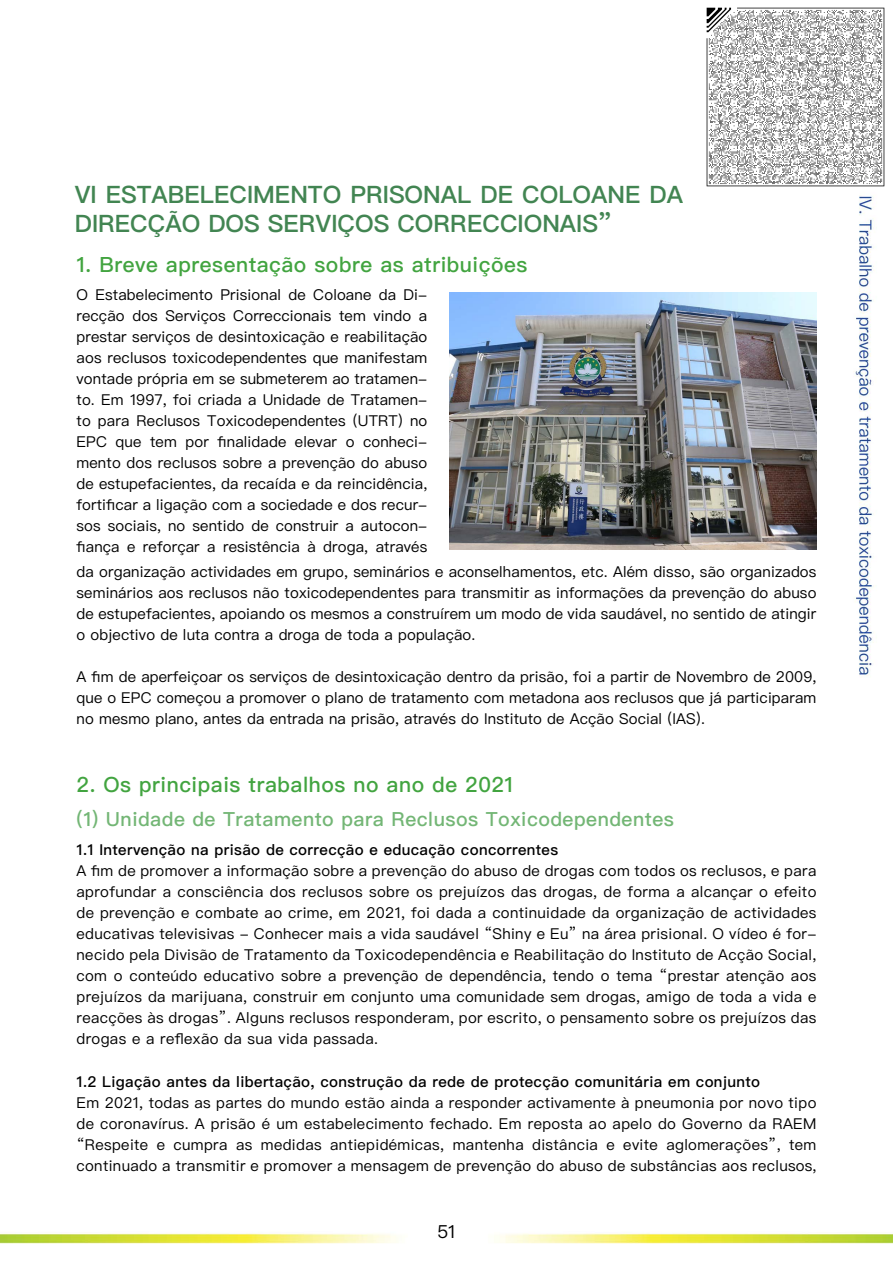
<style>
.page{position:relative;width:893px;height:1263px;background:#fff}
.page>*{position:absolute;margin:0;border:0;box-sizing:border-box;transform-origin:0 0}
.t1{font:600 24px/28.8px "Ping Fang TC";color:#428552}
.t2{font:500 21px "Ping Fang TC";letter-spacing:.025em;color:#42a440}
.t3{font:500 19.5px "Ping Fang TC";letter-spacing:.025em;color:#73b675}
.t4{font:18px "Ping Fang HK";color:#000}
.t5{font:15px/21px "Ping Fang TC";letter-spacing:.01em;color:#000;text-align:justify}
.t6{font:500 15px "Ping Fang TC";letter-spacing:.025em;color:#000}
</style>
<div class="page">
<img style="left:0;top:292px;width:893px;height:952px">
<img style="left:821px;top:195px;width:72px;height:527px">
<img style="left:449px;top:292px;width:367px;height:258px">
<img style="left:706px;top:7px;width:179px;height:180px">
<h1 class="t1" style="left:75px;top:180px;width:610px">VI ESTABELECIMENTO PRISONAL DE COLOANE DA<br>DIRECÇÃO DOS SERVIÇOS CORRECCIONAIS”</h1>
<h2 class="t2" style="left:77px;top:251px;width:452px">1. Breve apresentação sobre as atribuições</h2>
<p class="t5" style="left:77px;top:284px;width:352px">O Estabelecimento Prisional de Coloane da Di&shy;recção dos Serviços Correccionais tem vindo a prestar serviços de desintoxicação e reabilitação aos reclusos toxicodependentes que manifestam vontade própria em se submeterem ao tratamen&shy;to. Em 1997, foi criada a Unidade de Tratamen&shy;to para Reclusos Toxicodependentes (UTRT) no EPC que tem por finalidade elevar o conheci&shy;mento dos reclusos sobre a prevenção do abuso de estupefacientes, da recaída e da reincidência, fortificar a ligação com a sociedade e dos recur&shy;sos sociais, no sentido de construir a autocon&shy;fiança e reforçar a resistência à droga, através</p>
<p class="t5" style="left:77px;top:561px;width:741px">da organização actividades em grupo, seminários e aconselhamentos, etc. Além disso, são organizados seminários aos reclusos não toxicodependentes para transmitir as informações da prevenção do abuso de estupefacientes, apoiando os mesmos a construírem um modo de vida saudável, no sentido de atingir o objectivo de luta contra a droga de toda a população.</p>
<p class="t5" style="left:77px;top:666px;width:741px">A fim de aperfeiçoar os serviços de desintoxicação dentro da prisão, foi a partir de Novembro de 2009, que o EPC começou a promover o plano de tratamento com metadona aos reclusos que já participaram no mesmo plano, antes da entrada na prisão, através do Instituto de Acção Social (IAS).</p>
<h2 class="t2" style="left:77px;top:771px;width:438px">2. Os principais trabalhos no ano de 2021</h2>
<h3 class="t3" style="left:77px;top:807px;width:599px">(1) Unidade de Tratamento para Reclusos Toxicodependentes</h3>
<p class="t6" style="left:77px;top:840px;width:483px">1.1 Intervenção na prisão de correcção e educação concorrentes</p>
<p class="t5" style="left:77px;top:860px;width:741px">A fim de promover a informação sobre a prevenção do abuso de drogas com todos os reclusos, e para aprofundar a consciência dos reclusos sobre os prejuízos das drogas, de forma a alcançar o efeito de prevenção e combate ao crime, em 2021, foi dada a continuidade da organização de actividades educativas televisivas - Conhecer mais a vida saudável “Shiny e Eu” na área prisional. O vídeo é for&shy;necido pela Divisão de Tratamento da Toxicodependência e Reabilitação do Instituto de Acção Social, com o conteúdo educativo sobre a prevenção de dependência, tendo o tema “prestar atenção aos prejuízos da marijuana, construir em conjunto uma comunidade sem drogas, amigo de toda a vida e reacções às drogas”. Alguns reclusos responderam, por escrito, o pensamento sobre os prejuízos das drogas e a reflexão da sua vida passada.</p>
<p class="t6" style="left:77px;top:1073px;width:685px">1.2 Ligação antes da libertação, construção da rede de protecção comunitária em conjunto</p>
<p class="t5" style="left:77px;top:1092px;width:741px">Em 2021, todas as partes do mundo estão ainda a responder activamente à pneumonia por novo tipo de coronavírus. A prisão é um estabelecimento fechado. Em reposta ao apelo do Governo da RAEM “Respeite e cumpra as medidas antiepidémicas, mantenha distância e evite aglomerações”, tem continuado a transmitir e promover a mensagem de prevenção do abuso de substâncias aos reclusos,</p>
<p class="t4" style="left:437px;top:1220px;width:20px">51</p>
</div>
